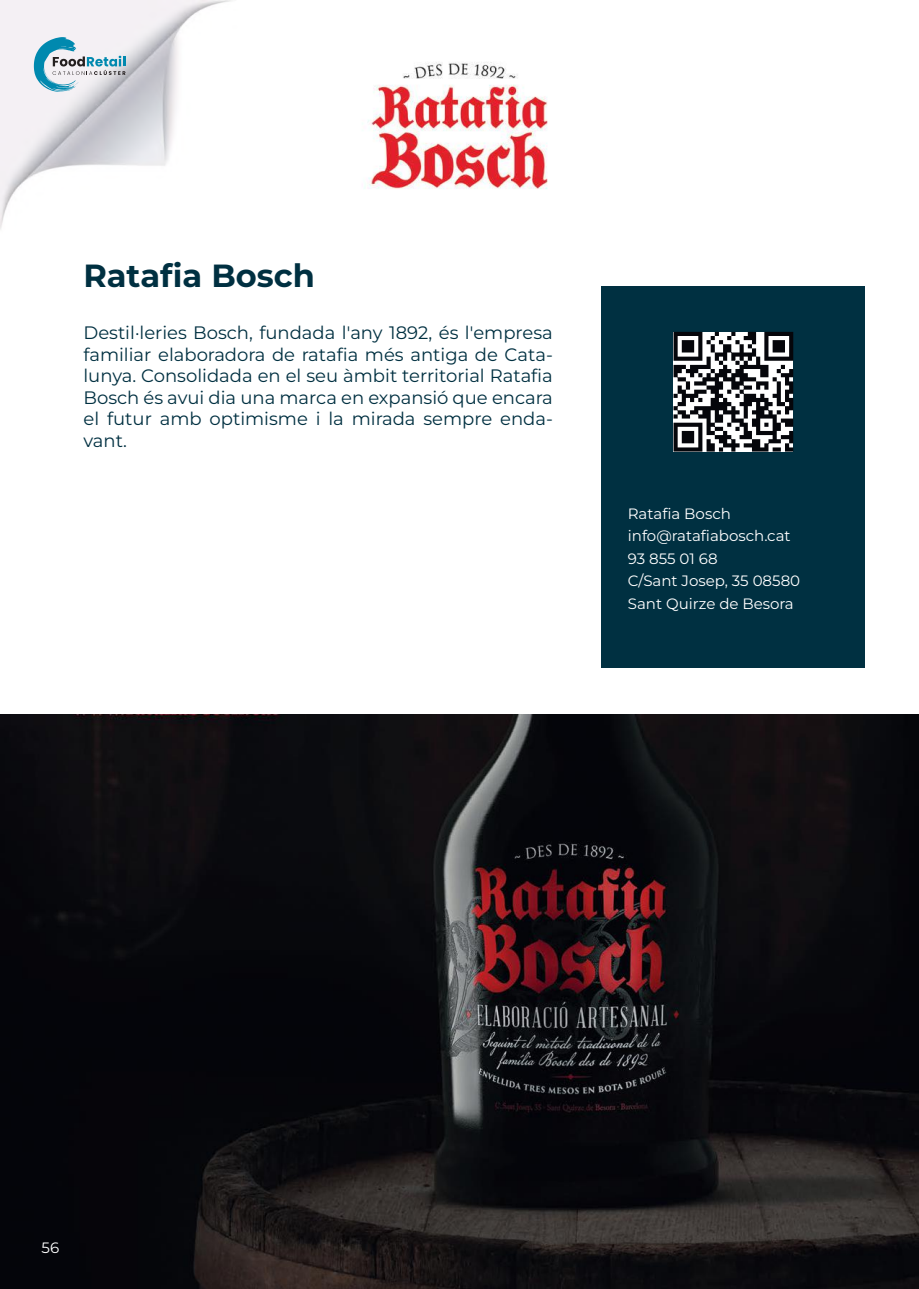
<style>
.page{position:relative;width:919px;height:1289px;background:#fff}
.page>*{position:absolute;margin:0;border:0;box-sizing:border-box;transform-origin:0 0}
.t1{font:700 31.95px "Montserrat";color:#003041}
.t2{font:18px/21.6px "Montserrat";color:#003041;text-align:justify}
.t3{font:15px/22.5px "Montserrat";color:#fff}
</style>
<div class="page">
<img style="left:0;top:0;width:232px;height:229px">
<svg style="left:34px;top:37px;width:91px;height:55px"></svg>
<img style="left:0;top:714px;width:918px;height:574px">
<div style="left:601px;top:286px;width:264px;height:381px;background:#003041"></div>
<img style="left:362px;top:62px;width:186px;height:127px">
<svg style="left:673px;top:332px;width:120px;height:119px;background:#848487"></svg>
<h1 class="t1" style="left:83px;top:252px;width:233px">Ratafia Bosch</h1>
<p class="t2" style="left:83px;top:321px;width:471px">Destil·leries Bosch, fundada l'any 1892, és l'empresa familiar elaboradora de ratafia més antiga de Cata&shy;lunya. Consolidada en el seu àmbit territorial Ratafia Bosch és avui dia una marca en expansió que encara el futur amb optimisme i la mirada sempre enda&shy;vant.</p>
<p class="t3" style="left:627px;top:501px;width:174px">Ratafia Bosch info@ratafiabosch.cat<br>93 855 01 68<br>C/Sant Josep, 35 08580<br>Sant Quirze de Besora</p>
<p class="t3" style="left:42px;top:1236px;width:19px">56</p>
</div>
